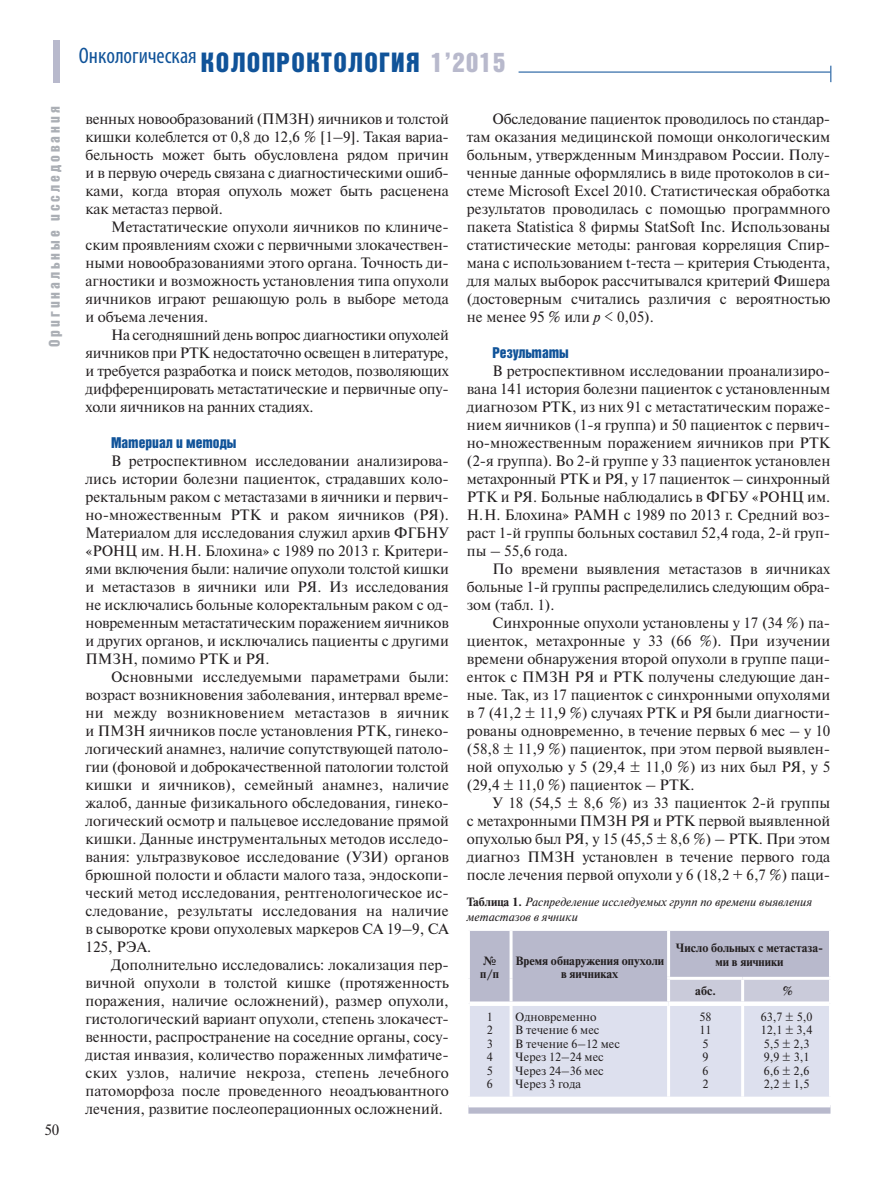
<style>
.page{position:relative;width:894px;height:1190px;background:#fff}
.page>*{position:absolute;margin:0;border:0;box-sizing:border-box;transform-origin:0 0}
.t1{font:27px "Bastion Kontrast Alt C";letter-spacing:.05em;color:#105399}
.t2{font:condensed 22.5px "Myriad Pro";color:#105399}
.t3{font:15px/18px "Newton C";color:#231f20;text-align:justify}
.t4{font:15px "Bastion Kontrast Alt C";color:#105399}
.t5{font:15px "Bastion Kontrast Alt C";letter-spacing:.2em;color:#abafb5}
.t6{font:12px/13.5px "Newton C";color:#231f20}
.t7{font:700 12px/13.5px "Newton C";color:#231f20;text-align:center}
.t8{font:italic 12px/14.4px "Newton C";color:#231f20}
.s1{color:#b8b9cc}
.s2{font-style:italic}
.s3{font-weight:700;font-style:normal}
</style>
<div class="page">
<div style="left:54px;top:40px;width:6px;height:42px;background:#b8b9cc"></div>
<hr style="left:518px;top:72px;width:312px;height:1px;background:#105399">
<svg style="left:830px;top:66px;width:1px;height:16px"></svg>
<svg style="left:468px;top:931px;width:362px;height:183px;background:#c0c1d2"></svg>
<svg style="left:469px;top:978px;width:359px;height:119px;background:#d7dae8"></svg>
<hr style="left:509px;top:931px;width:3px;height:47px;background:#fff">
<hr style="left:666px;top:931px;width:3px;height:46px;background:#fff">
<hr style="left:509px;top:978px;width:3px;height:23px;background:#fff">
<hr style="left:740px;top:980px;width:3px;height:21px;background:#fff">
<hr style="left:509px;top:1006px;width:3px;height:91px;background:#fff">
<hr style="left:666px;top:1006px;width:3px;height:91px;background:#fff">
<hr style="left:740px;top:1006px;width:3px;height:91px;background:#fff">
<div style="left:469px;top:1001px;width:199px;height:5px;background:#fff"></div>
<hr style="left:466px;top:1004px;width:3px;height:93px;background:#fff">
<hr style="left:828px;top:1004px;width:3px;height:93px;background:#fff">
<hr style="left:466px;top:931px;width:3px;height:47px;background:#fff">
<hr style="left:828px;top:931px;width:3px;height:46px;background:#fff">
<hr style="left:466px;top:978px;width:3px;height:26px;background:#fff">
<hr style="left:666px;top:977px;width:76px;height:3px;background:#fff">
<hr style="left:666px;top:980px;width:3px;height:21px;background:#fff">
<hr style="left:742px;top:977px;width:89px;height:3px;background:#fff">
<hr style="left:828px;top:980px;width:3px;height:24px;background:#fff">
<div style="left:668px;top:1001px;width:160px;height:5px;background:#fff"></div>
<hr style="left:468px;top:1103px;width:362px;height:4px;background:#fff">
<h2 class="t2" style="left:79px;top:48px;width:119px">Онкологическая</h2>
<h1 class="t1" style="left:201px;top:53px;width:305px">КОЛОПРОКТОЛОГИЯ <span class="s1">1’2015</span></h1>
<p class="t5" style="left:49px;top:347px;width:242px;rotate:-90deg">Оригинальные исследования</p>
<p class="t3" style="left:85px;top:111px;width:365px">венных новообразований (ПМЗН) яичников и толстой кишки колеблется от 0,8 до 12,6 % [1–9]. Такая вариа&shy;бельность может быть обусловлена рядом причин и в первую очередь связана с диагностическими ошиб&shy;ками, когда вторая опухоль может быть расценена как метастаз первой.</p>
<p class="t3" style="left:85px;top:219px;width:365px;text-indent:26px">Метастатические опухоли яичников по клиниче&shy;ским проявлениям схожи с первичными злокачествен&shy;ными новообразованиями этого органа. Точность ди&shy;агностики и возможность установления типа опухоли яичников играют решающую роль в выборе метода и объема лечения.</p>
<p class="t3" style="left:85px;top:327px;width:365px;text-indent:26px">На сегодняшний день вопрос диагностики опухолей яичников при РТК недостаточно освещен в литературе, и требуется разработка и поиск методов, позволяющих дифференцировать метастатические и первичные опу&shy;холи яичников на ранних стадиях.</p>
<p class="t4" style="left:111px;top:437px;width:127px">Материал и методы</p>
<p class="t3" style="left:85px;top:453px;width:365px;text-indent:26px">В ретроспективном исследовании анализирова&shy;лись истории болезни пациенток, страдавших коло&shy;ректальным раком с метастазами в яичники и первич&shy;но-множественным РТК и раком яичников (РЯ).<br>Материалом для исследования служил архив ФГБНУ «РОНЦ им. Н. Н. Блохина» с 1989 по 2013 г. Критери&shy;ями включения были: наличие опухоли толстой кишки и метастазов в яичники или РЯ. Из исследования не исключались больные колоректальным раком с од&shy;новременным метастатическим поражением яичников и других органов, и исключались пациенты с другими ПМЗН, помимо РТК и РЯ.</p>
<p class="t3" style="left:85px;top:669px;width:365px;text-indent:26px">Основными исследуемыми параметрами были: возраст возникновения заболевания, интервал време&shy;ни между возникновением метастазов в яичник и ПМЗН яичников после установления РТК, гинеко&shy;логический анамнез, наличие сопутствующей патоло&shy;гии (фоновой и доброкачественной патологии толстой кишки и яичников), семейный анамнез, наличие жалоб, данные физикального обследования, гинеко&shy;логический осмотр и пальцевое исследование прямой кишки. Данные инструментальных методов исследо&shy;вания: ультразвуковое исследование (УЗИ) органов брюшной полости и области малого таза, эндоскопи&shy;ческий метод исследования, рентгенологическое ис&shy;следование, результаты исследования на наличие в сыворотке крови опухолевых маркеров CA 19–9, CA 125, РЭА.</p>
<p class="t3" style="left:85px;top:957px;width:365px;text-indent:26px">Дополнительно исследовались: локализация пер&shy;вичной опухоли в толстой кишке (протяженность поражения, наличие осложнений), размер опухоли, гистологический вариант опухоли, степень злокачест&shy;венности, распространение на соседние органы, сосу&shy;дистая инвазия, количество пораженных лимфатиче&shy;ских узлов, наличие некроза, степень лечебного патоморфоза после проведенного неоадъювантного лечения, развитие послеоперационных осложнений.</p>
<p class="t3" style="left:44px;top:1122px;width:17px">50</p>
<p class="t3" style="left:466px;top:111px;width:365px;text-indent:26px">Обследование пациенток проводилось по стандар&shy;там оказания медицинской помощи онкологическим больным, утвержденным Минздравом России. Полу&shy;ченные данные оформлялись в виде протоколов в си&shy;стеме Microsoft Excel 2010. Статистическая обработка результатов проводилась с помощью программного пакета Statistica 8 фирмы StatSoft Inc. Использованы статистические методы: ранговая корреляция Спир&shy;мана с использованием t-теста – критерия Стьюдента, для малых выборок рассчитывался критерий Фишера (достоверным считались различия с вероятностью не менее 95 % или <span class="s2">p</span> &lt; 0,05).</p>
<p class="t4" style="left:492px;top:347px;width:78px">Результаты</p>
<p class="t3" style="left:466px;top:363px;width:365px;text-indent:26px">В ретроспективном исследовании проанализиро&shy;вана 141 история болезни пациенток с установленным диагнозом РТК, из них 91 с метастатическим пораже&shy;нием яичников (1-я группа) и 50 пациенток с первич&shy;но-множественным поражением яичников при РТК (2-я группа). Во 2-й группе у 33 пациенток установлен метахронный РТК и РЯ, у 17 пациенток – синхронный РТК и РЯ. Больные наблюдались в ФГБУ «РОНЦ им.<br>Н. Н. Блохина» РАМН с 1989 по 2013 г. Средний воз&shy;раст 1-й группы больных составил 52,4 года, 2-й груп&shy;пы – 55,6 года.</p>
<p class="t3" style="left:466px;top:561px;width:365px;text-indent:26px">По времени выявления метастазов в яичниках больные 1-й группы распределились следующим обра&shy;зом (табл. 1).</p>
<p class="t3" style="left:466px;top:615px;width:365px;text-indent:26px">Синхронные опухоли установлены у 17 (34 %) па&shy;циенток, метахронные у 33 (66 %). При изучении времени обнаружения второй опухоли в группе паци&shy;енток с ПМЗН РЯ и РТК получены следующие дан&shy;ные. Так, из 17 пациенток с синхронными опухолями в 7 (41,2 ± 11,9 %) случаях РТК и РЯ были диагности&shy;рованы одновременно, в течение первых 6 мес – у 10 (58,8 ± 11,9 %) пациенток, при этом первой выявлен&shy;ной опухолью у 5 (29,4 ± 11,0 %) из них был РЯ, у 5 (29,4 ± 11,0 %) пациенток – РТК.</p>
<p class="t3" style="left:466px;top:795px;width:365px;text-indent:26px">У 18 (54,5 ± 8,6 %) из 33 пациенток 2-й группы с метахронными ПМЗН РЯ и РТК первой выявленной опухолью был РЯ, у 15 (45,5 ± 8,6 %) – РТК. При этом диагноз ПМЗН установлен в течение первого года после лечения первой опухоли у 6 (18,2 + 6,7 %) паци-</p>
<p class="t8" style="left:466px;top:896px;width:346px"><span class="s3">Таблица 1.</span> Распределение исследуемых групп по времени выявления метастазов в ячники</p>
<p class="t7" style="left:480px;top:955px;width:20px;text-align:left">№ п / п</p>
<p class="t7" style="left:515px;top:955px;width:150px">Время обнаружения опухоли в яичниках</p>
<p class="t7" style="left:675px;top:942px;width:149px">Число больных с метастаза&shy;ми в яичники</p>
<p class="t7" style="left:695px;top:985px;width:22px">абс.</p>
<p class="t7" style="left:782px;top:985px;width:12px">%</p>
<p class="t6" style="left:486px;top:1011px;width:8px;text-align:justify">1<br>2<br>3<br>4<br>5<br>6</p>
<p class="t6" style="left:515px;top:1011px;width:106px">Одновременно<br>В течение 6 мес<br>В течение 6–12 мес<br>Через 12–24 мес<br>Через 24–36 мес<br>Через 3 года</p>
<p class="t6" style="left:699px;top:1011px;width:14px">58<br>11<br>5<br>9<br>6<br>2</p>
<p class="t6" style="left:760px;top:1011px;width:53px">63,7 ± 5,0<br>12,1 ± 3,4<br>5,5 ± 2,3<br>9,9 ± 3,1<br>6,6 ± 2,6<br>2,2 ± 1,5</p>
</div>
